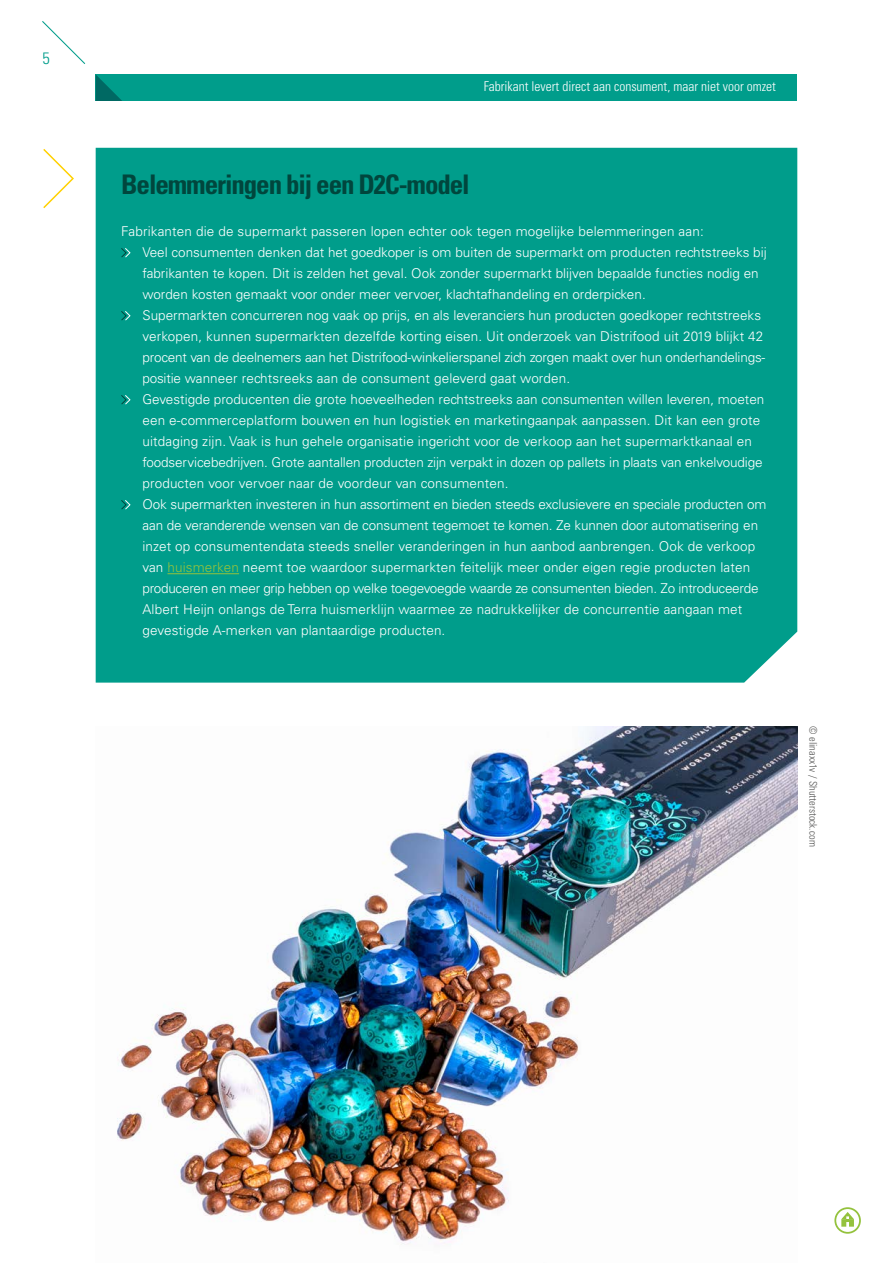
<style>
.page{position:relative;width:893px;height:1263px;background:#fff}
.page>*{position:absolute;margin:0;border:0;box-sizing:border-box;transform-origin:0 0}
.t1{font:700 condensed 27px "Univers LT Std";letter-spacing:-.04em;color:#00463d}
.t2{font:300 condensed 16.5px "Univers LT Std";color:#009d8b}
.t3{font:300 13.5px/21px "Univers LT Std";color:#fff}
.t4{font:300 condensed 13.5px "Univers LT Std";color:#fff}
.t5{font:300 condensed 10.5px "Univers LT Std";color:#575756}
.s1{color:#94c23d}
</style>
<div class="page">
<div style="left:96px;top:74px;width:701px;height:27px;background:#009d8b"></div>
<svg style="left:96px;top:75px;width:26px;height:26px"></svg>
<svg style="left:42px;top:21px;width:44px;height:43px"></svg>
<svg style="left:841px;top:1212px;width:13px;height:15px"></svg>
<div style="left:834px;top:1207px;width:27px;height:27px;border:2px solid #94c23d;border-radius:50%"></div>
<svg style="left:43px;top:149px;width:31px;height:60px"></svg>
<div style="left:96px;top:148px;width:701px;height:535px;background:#009d8b"></div>
<hr style="left:167px;top:573px;width:72px;height:1px;background:#94c23d">
<svg style="left:121px;top:247px;width:10px;height:11px"></svg>
<svg style="left:121px;top:310px;width:10px;height:11px"></svg>
<svg style="left:121px;top:394px;width:10px;height:11px"></svg>
<svg style="left:121px;top:499px;width:10px;height:11px"></svg>
<img style="left:117px;top:726px;width:680px;height:519px">
<p class="t2" style="left:42px;top:48px;width:9px">5</p>
<p class="t4" style="left:484px;top:78px;width:294px">Fabrikant levert direct aan consument, maar niet voor omzet</p>
<h1 class="t1" style="left:121px;top:168px;width:350px">Belemmeringen bij een D2C-model</h1>
<p class="t3" style="left:142px;top:221px;width:626px;text-indent:-21px">Fabrikanten die de supermarkt passeren lopen echter ook tegen mogelijke belemmeringen aan:<br>Veel consumenten denken dat het goedkoper is om buiten de supermarkt om producten rechtstreeks bij fabrikanten te kopen. Dit is zelden het geval. Ook zonder supermarkt blijven bepaalde functies nodig en worden kosten gemaakt voor onder meer vervoer, klachtafhandeling en orderpicken.<br>Supermarkten concurreren nog vaak op prijs, en als leveranciers hun producten goedkoper rechtstreeks verkopen, kunnen supermarkten dezelfde korting eisen. Uit onderzoek van Distrifood uit 2019 blijkt 42 procent van de deelnemers aan het Distrifood-winkelierspanel zich zorgen maakt over hun onderhandelings&shy;positie wanneer rechtsreeks aan de consument geleverd gaat worden.<br>Gevestigde producenten die grote hoeveelheden rechtstreeks aan consumenten willen leveren, moeten een e-commerceplatform bouwen en hun logistiek en marketingaanpak aanpassen. Dit kan een grote uitdaging zijn. Vaak is hun gehele organisatie ingericht voor de verkoop aan het supermarktkanaal en foodservicebedrijven. Grote aantallen producten zijn verpakt in dozen op pallets in plaats van enkelvoudige producten voor vervoer naar de voordeur van consumenten.<br>Ook supermarkten investeren in hun assortiment en bieden steeds exclusievere en speciale producten om aan de veranderende wensen van de consument tegemoet te komen. Ze kunnen door automatisering en inzet op consumentendata steeds sneller veranderingen in hun aanbod aanbrengen. Ook de verkoop van <span class="s1">huismerken</span> neemt toe waardoor supermarkten feitelijk meer onder eigen regie producten laten produceren en meer grip hebben op welke toegevoegde waarde ze consumenten bieden. Zo introduceerde Albert Heijn onlangs de Terra huismerklijn waarmee ze nadrukkelijker de concurrentie aangaan met gevestigde A-merken van plantaardige producten.</p>
<p class="t5" style="left:819px;top:726px;width:122px;rotate:90deg">© elinaxx1v / Shutterstock.com</p>
</div>
